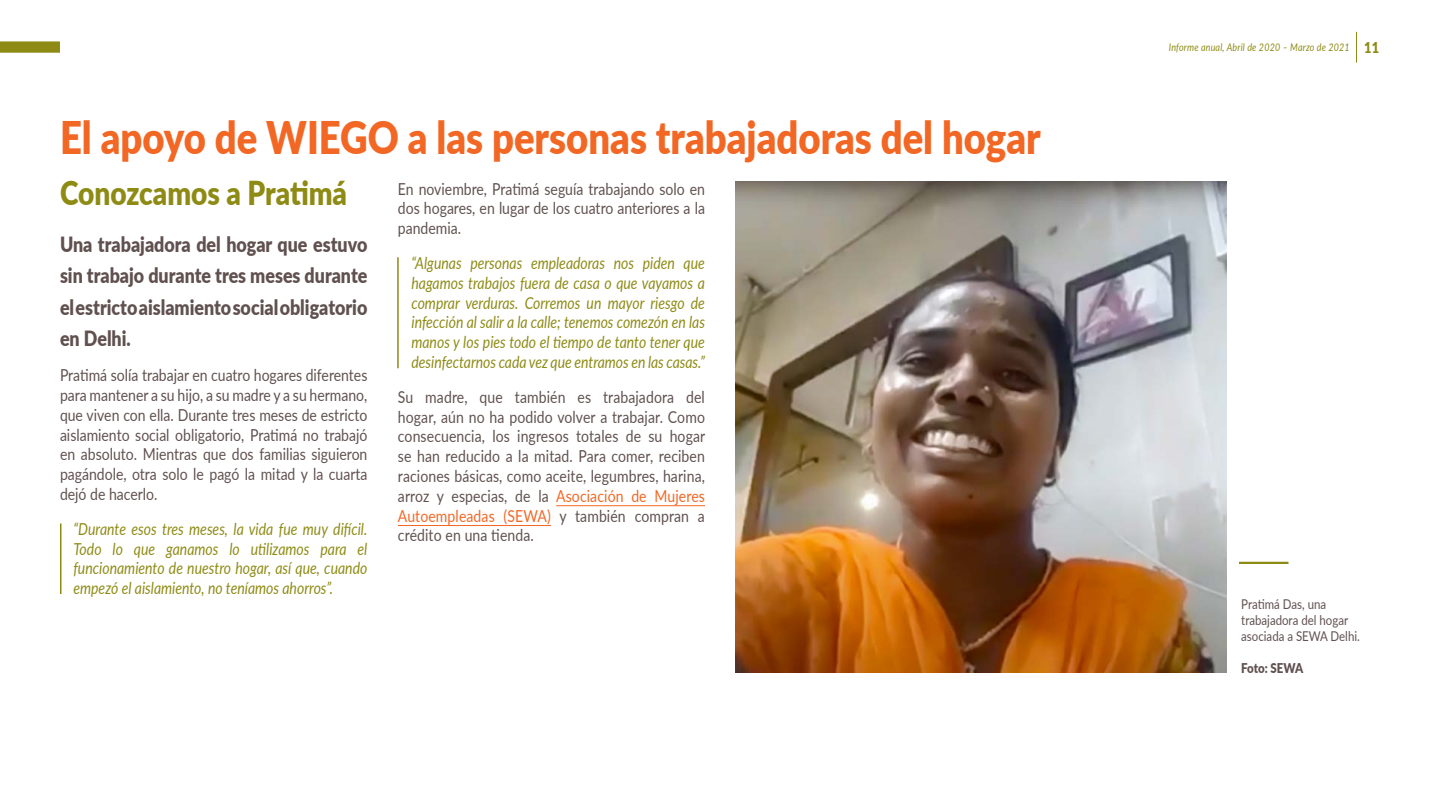
<style>
.page{position:relative;width:1440px;height:810px;background:#fff}
.page>*{position:absolute;margin:0;border:0;box-sizing:border-box;transform-origin:0 0}
.t1{font:900 45px "Lato";color:#f26724;scale:.85 1}
.t2{font:900 33px "Lato";color:#8e8b15;scale:.85 1}
.t3{font:900 21px/31.5px "Lato";color:#60514f;text-align:justify;scale:.85 1}
.t4{font:16.5px/19.8px "Lato";color:#60514f;text-align:justify;scale:.85 1}
.t5{font:italic 16.5px/19.8px "Lato";color:#8e8b15;text-align:justify;scale:.85 1}
.t6{font:13.5px/16.2px "Lato";color:#60514f;scale:.85 1}
.t7{font:900 13.5px "Lato";letter-spacing:-.01em;color:#60514f;scale:.85 1}
.t8{font:italic 10.5px "Lato";letter-spacing:.02em;color:#8e8b15;scale:.85 1}
.s1{color:#f26724}
.s2{font-weight:900;font-style:normal;font-size:15px}
</style>
<div class="page">
<img style="left:735px;top:181px;width:491px;height:492px">
<hr style="left:556px;top:505px;width:149px;height:1px;background:#f26724">
<hr style="left:398px;top:525px;width:153px;height:1px;background:#f26724">
<hr style="left:60px;top:524px;width:2px;height:70px;background:#8e8b15">
<hr style="left:397px;top:257px;width:2px;height:111px;background:#8e8b15">
<hr style="left:1239px;top:562px;width:49px;height:2px;background:#8e8b15">
<div style="left:0;top:41px;width:60px;height:12px;background:#8e8b15"></div>
<hr style="left:1356px;top:32px;width:1px;height:31px;background:#8e8b15">
<h1 class="t1" style="left:60px;top:103px;width:1155px">El apoyo de WIEGO a las personas trabajadoras del hogar</h1>
<p class="t4" style="left:398px;top:178px;width:363px">En noviembre, Pratimá seguía trabajando solo en dos hogares, en lugar de los cuatro anteriores a la pandemia.</p>
<p class="t5" style="left:411px;top:253px;width:347px">“Algunas personas empleadoras nos piden que hagamos trabajos fuera de casa o que vayamos a comprar verduras. Corremos un mayor riesgo de infección al salir a la calle; tenemos comezón en las manos y los pies todo el tiempo de tanto tener que desinfectarnos cada vez que entramos en las casas.”</p>
<p class="t4" style="left:398px;top:386px;width:363px">Su madre, que también es trabajadora del hogar, aún no ha podido volver a trabajar. Como consecuencia, los ingresos totales de su hogar se han reducido a la mitad. Para comer, reciben raciones básicas, como aceite, legumbres, harina, arroz y especias, de la <span class="s1">Asociación de Mujeres Autoempleadas (SEWA)</span> y también compran a crédito en una tienda.</p>
<h2 class="t2" style="left:60px;top:169px;width:339px">Conozcamos a Pratimá</h2>
<p class="t3" style="left:60px;top:228px;width:363px">Una trabajadora del hogar que estuvo sin trabajo durante tres meses durante el estricto aislamiento social obligatorio en Delhi.</p>
<p class="t4" style="left:60px;top:365px;width:363px">Pratimá solía trabajar en cuatro hogares diferentes para mantener a su hijo, a su madre y a su hermano, que viven con ella. Durante tres meses de estricto aislamiento social obligatorio, Pratimá no trabajó en absoluto. Mientras que dos familias siguieron pagándole, otra solo le pagó la mitad y la cuarta dejó de hacerlo.</p>
<p class="t5" style="left:74px;top:518px;width:347px">“Durante esos tres meses, la vida fue muy difícil.<br>Todo lo que ganamos lo utilizamos para el funcionamiento de nuestro hogar, así que, cuando empezó el aislamiento, no teníamos ahorros”.</p>
<p class="t8" style="left:1169px;top:40px;width:249px">Informe anual, Abril de 2020 – Marzo de 2021 <span class="s2">11</span></p>
<p class="t6" style="left:1241px;top:595px;width:141px">Pratimá Das, una trabajadora del hogar asociada a SEWA Delhi.</p>
<p class="t7" style="left:1241px;top:658px;width:74px">Foto: SEWA</p>
</div>
